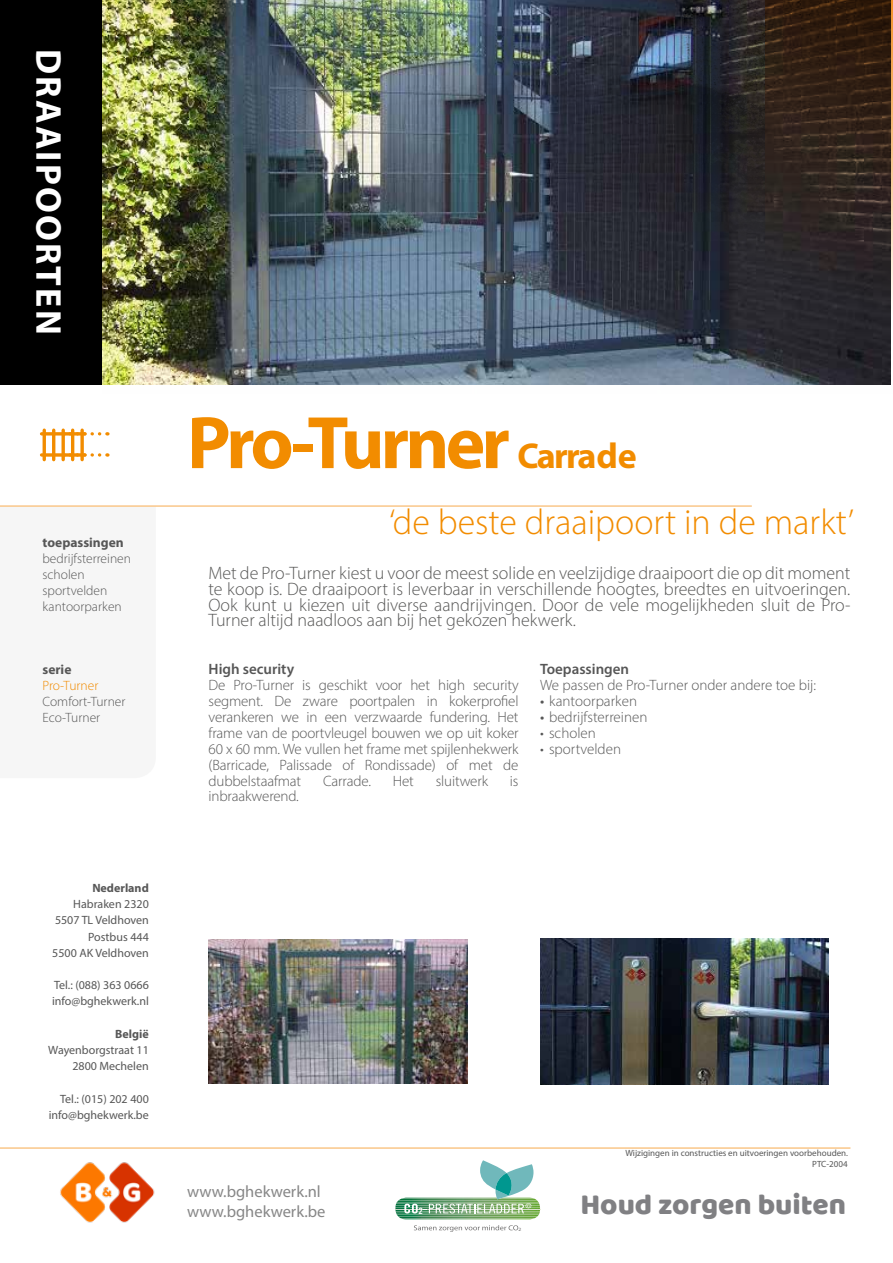
<style>
.page{position:relative;width:893px;height:1263px;background:#fff}
.page>*{position:absolute;margin:0;border:0;box-sizing:border-box;transform-origin:0 0}
.t1{font:700 75px "Myriad Pro";letter-spacing:-.05em;color:#f28c00}
.t2{font:300 36px "Myriad Pro";color:#f28c00}
.t3{font:700 36px "Myriad Pro";letter-spacing:.06em;color:#fff}
.t4{font:29.7px "Baloo";color:#808083}
.t5{font:300 18px/15.9px "Myriad Pro";color:#575756;text-align:justify}
.t6{font:16.5px/19.5px "Myriad Pro";color:#878787}
.t7{font:300 15px/15.9px "Myriad Pro";letter-spacing:-.01em;color:#575757;text-align:justify}
.t8{font:600 15px "Myriad Pro";color:#575757}
.t9{font:300 13.5px/15.9px "Myriad Pro";color:#575757}
.t10{font:700 13.5px "Myriad Pro";color:#575757}
.t11{font:300 13.5px "Myriad Pro";color:#f18b00}
.t12{font:12px/16.2px "Myriad Pro";color:#575757;text-align:right}
.t13{font:700 12px "Myriad Pro";color:#575757}
.t14{font:9px/10.8px "Myriad Pro";color:#575757;text-align:right}
.t15{font:8.7px "Trade Gothic Bold Cond Twenty";color:#fff;scale:1.13 1}
.t16{font:4.8px "Myriad Pro";color:#706f6f;scale:1.13 1}
.s1{font-size:36px}
.s2{font-weight:400}
</style>
<div class="page">
<img style="left:51px;top:1147px;width:115px;height:76px">
<div style="left:0;top:0;width:102px;height:385px;background:#000"></div>
<hr style="left:0;top:506px;width:752px;height:1px;background:#f7aa4e">
<hr style="left:43px;top:430px;width:3px;height:30px;background:#f28c00">
<hr style="left:52px;top:430px;width:3px;height:30px;background:#f28c00">
<hr style="left:62px;top:430px;width:3px;height:30px;background:#f28c00">
<hr style="left:71px;top:430px;width:3px;height:30px;background:#f28c00">
<svg style="left:80px;top:430px;width:4px;height:30px"></svg>
<svg style="left:42px;top:453px;width:20px;height:4px"></svg>
<svg style="left:65px;top:453px;width:35px;height:4px"></svg>
<hr style="left:42px;top:432px;width:43px;height:3px;background:#f28c00">
<svg style="left:65px;top:432px;width:35px;height:3px"></svg>
<img style="left:208px;top:940px;width:260px;height:143px">
<img style="left:541px;top:939px;width:287px;height:145px">
<img style="left:102px;top:0;width:791px;height:385px">
<img style="left:237px;top:0;width:528px;height:385px">
<svg style="left:414px;top:1225px;width:104px;height:7px"></svg>
<img style="left:397px;top:1197px;width:142px;height:5px">
<img style="left:402px;top:1198px;width:22px;height:1px">
<img style="left:399px;top:1200px;width:138px;height:1px">
<img style="left:395px;top:1202px;width:145px;height:12px">
<img style="left:397px;top:1215px;width:142px;height:1px">
<img style="left:398px;top:1216px;width:139px;height:1px">
<img style="left:401px;top:1218px;width:133px;height:1px">
<svg style="left:404px;top:1204px;width:14px;height:9px"></svg>
<svg style="left:424px;top:1160px;width:112px;height:53px"></svg>
<hr style="left:0;top:1148px;width:850px;height:1px;background:#f7aa4e">
<h2 class="t3" style="left:72px;top:49px;width:287px;rotate:90deg">DRAAIPOORTEN</h2>
<p class="t10" style="left:43px;top:534px;width:83px">toepassingen</p>
<p class="t9" style="left:43px;top:550px;width:90px">bedrijfsterreinen scholen sportvelden kantoorparken</p>
<p class="t10" style="left:43px;top:661px;width:30px">serie</p>
<p class="t11" style="left:43px;top:677px;width:57px">Pro-Turner</p>
<p class="t9" style="left:43px;top:693px;width:84px">Comfort-Turner<br>Eco-Turner</p>
<p class="t13" style="left:92px;top:880px;width:58px">Nederland</p>
<p class="t12" style="left:52px;top:896px;width:98px">Habraken 2320<br>5507 TL Veldhoven<br>Postbus 444<br>5500 AK Veldhoven</p>
<p class="t12" style="left:52px;top:977px;width:98px;text-align:left">Tel.: (088) 363 0666 info@bghekwerk.nl</p>
<p class="t13" style="left:115px;top:1026px;width:35px">België</p>
<p class="t12" style="left:48px;top:1042px;width:102px">Wayenborgstraat 11<br>2800 Mechelen</p>
<p class="t12" style="left:49px;top:1090px;width:102px">Tel.: (015) 202 400 info@bghekwerk.be</p>
<h1 class="t1" style="left:187px;top:394px;width:451px">Pro-Turner <span class="s1">Carrade</span></h1>
<h2 class="t2" style="left:389px;top:500px;width:466px">‘de beste draaipoort in de markt’</h2>
<p class="t5" style="left:208px;top:565px;width:644px">Met de Pro-Turner kiest u voor de meest solide en veelzijdige draaipoort die op dit moment te koop is. De draaipoort is leverbaar in verschillende hoogtes, breedtes en uitvoeringen.<br>Ook kunt u kiezen uit diverse aandrijvingen. Door de vele mogelijkheden sluit de Pro-Turner altijd naadloos aan bij het gekozen hekwerk.</p>
<p class="t8" style="left:209px;top:660px;width:87px">High security</p>
<p class="t7" style="left:209px;top:677px;width:312px">De Pro-Turner is geschikt voor het high security segment. De zware poortpalen in kokerprofiel verankeren we in een verzwaarde fundering. Het frame van de poortvleugel bouwen we op uit koker 60 x 60 mm. We vullen het frame met spijlenhekwerk (Barricade, Palissade of Rondissade) of met de dubbelstaafmat</p>
<p class="t7" style="left:323px;top:772px;width:49px">Carrade.</p>
<p class="t7" style="left:393px;top:772px;width:23px">Het</p>
<p class="t7" style="left:436px;top:772px;width:54px">sluitwerk</p>
<p class="t7" style="left:510px;top:772px;width:10px">is</p>
<p class="t7" style="left:209px;top:788px;width:92px">inbraakwerend.</p>
<p class="t8" style="left:540px;top:660px;width:91px">Toepassingen</p>
<p class="t7" style="left:540px;top:677px;width:277px">We passen de Pro-Turner onder andere toe bij:</p>
<p class="t7" style="left:540px;top:693px;width:99px"><span class="s2">•</span> kantoorparken</p>
<p class="t7" style="left:540px;top:709px;width:109px"><span class="s2">•</span> bedrijfsterreinen</p>
<p class="t7" style="left:540px;top:725px;width:57px">• scholen</p>
<p class="t7" style="left:540px;top:741px;width:83px">• sportvelden</p>
<p class="t6" style="left:187px;top:1182px;width:140px">www.bghekwerk.nl www.bghekwerk.be</p>
<p class="t15" style="left:419px;top:1206px;width:5px">2</p>
<p class="t16" style="left:518px;top:1227px;width:4px">2</p>
<p class="t14" style="left:625px;top:1147px;width:224px">Wijzigingen in constructies en uitvoeringen voorbehouden.<br>PTC-2004</p>
<h3 class="t4" style="left:580px;top:1186px;width:267px">Houd zorgen buiten</h3>
</div>
